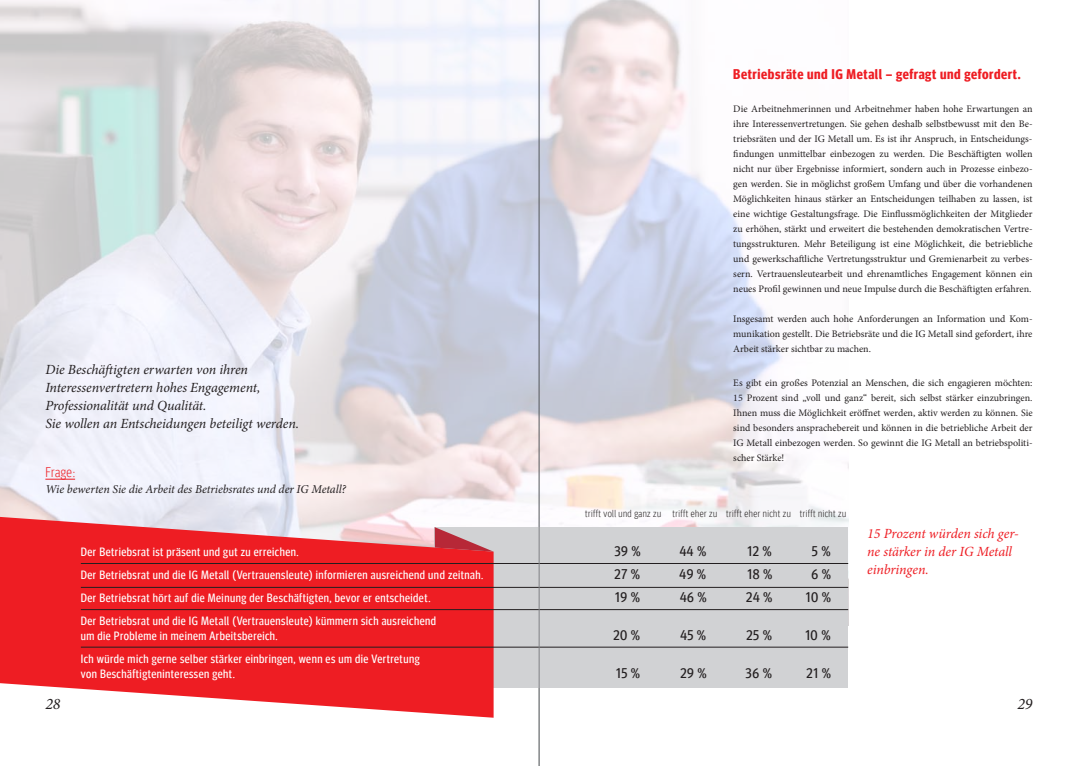
<style>
.page{position:relative;width:1078px;height:766px;background:#fff}
.page>*{position:absolute;margin:0;border:0;box-sizing:border-box;transform-origin:0 0}
.t1{font:italic 16px "Minion Pro";color:#231f20}
.t2{font:italic 14px/18px "Minion Pro";letter-spacing:-.005em;color:#231f20}
.t3{font:14px "Meta Headline Cond";letter-spacing:.04em;color:#231f20}
.t4{font:italic 14px/18px "Minion Pro";letter-spacing:-.005em;color:#ee1d23}
.t5{font:700 14px "Meta Headline Cond";letter-spacing:.04em;color:#ee1d23}
.t6{font:300 14px "Meta Headline Cond";letter-spacing:.03em;color:#ee1d23}
.t7{font:12px/15px "Meta Headline Cond";letter-spacing:.04em;color:#fff}
.t8{font:italic 12px "Minion Pro";letter-spacing:-.005em;color:#231f20}
.t9{font:10px/15px "Minion Pro";color:#231f20;text-align:justify}
.t10{font:300 10px "Meta Headline Cond";letter-spacing:.04em;color:#231f20}
</style>
<div class="page">
<img style="left:0;top:0;width:848px;height:527px">
<hr style="left:45px;top:479px;width:30px;height:1px;background:#ee1d23">
<div style="left:434px;top:527px;width:414px;height:160px;background:#d1d2d4"></div>
<svg style="left:0;top:516px;width:493px;height:201px;background:#ee4045"></svg>
<svg style="left:434px;top:527px;width:59px;height:24px"></svg>
<hr style="left:81px;top:563px;width:767px;height:1px;background:#231f20">
<hr style="left:81px;top:587px;width:767px;height:1px;background:#231f20">
<hr style="left:81px;top:609px;width:767px;height:1px;background:#231f20">
<hr style="left:81px;top:646px;width:767px;height:1px;background:#231f20">
<hr style="left:539px;top:0;width:1px;height:765px;background:#808285">
<h2 class="t2" style="left:45px;top:360px;width:255px">Die Beschäftigten erwarten von ihren Interessenvertretern hohes Engagement, Professionalität und Qualität.<br>Sie wollen an Entscheidungen beteiligt werden.</h2>
<h2 class="t6" style="left:45px;top:464px;width:31px">Frage:</h2>
<p class="t8" style="left:45px;top:481px;width:302px">Wie bewerten Sie die Arbeit des Betriebsrates und der IG Metall?</p>
<h2 class="t5" style="left:733px;top:66px;width:289px">Betriebsräte und IG Metall – gefragt und gefordert.</h2>
<p class="t9" style="left:733px;top:102px;width:301px">Die Arbeitnehmerinnen und Arbeitnehmer haben hohe Erwartungen an ihre Interessenvertretungen. Sie gehen deshalb selbstbewusst mit den Be&shy;triebsräten und der IG Metall um. Es ist ihr Anspruch, in Entscheidungs&shy;findungen unmittelbar einbezogen zu werden. Die Beschäftigten wollen nicht nur über Ergebnisse informiert, sondern auch in Prozesse einbezo&shy;gen werden. Sie in möglichst großem Umfang und über die vorhandenen Möglichkeiten hinaus stärker an Entscheidungen teilhaben zu lassen, ist eine wichtige Gestaltungsfrage. Die Einflussmöglichkeiten der Mitglieder zu erhöhen, stärkt und erweitert die bestehenden demokratischen Vertre&shy;tungsstrukturen. Mehr Beteiligung ist eine Möglichkeit, die betriebliche und gewerkschaftliche Vertretungsstruktur und Gremienarbeit zu verbes&shy;sern. Vertrauensleutearbeit und ehrenamtliches Engagement können ein neues Profil gewinnen und neue Impulse durch die Beschäftigten erfahren.</p>
<p class="t9" style="left:733px;top:312px;width:301px">Insgesamt werden auch hohe Anforderungen an Information und Kom&shy;munikation gestellt. Die Betriebsräte und die IG Metall sind gefordert, ihre Arbeit stärker sichtbar zu machen.</p>
<p class="t9" style="left:733px;top:375px;width:301px">Es gibt ein großes Potenzial an Menschen, die sich engagieren möchten:<br>15 Prozent sind „voll und ganz“ bereit, sich selbst stärker einzubringen.<br>Ihnen muss die Möglichkeit eröffnet werden, aktiv werden zu können. Sie sind besonders ansprachebereit und können in die betriebliche Arbeit der IG Metall einbezogen werden. So gewinnt die IG Metall an betriebspoliti&shy;scher Stärke!</p>
<p class="t10" style="left:585px;top:508px;width:262px">trifft voll und ganz zu trifft eher zu trifft eher nicht zu trifft nicht zu</p>
<p class="t7" style="left:81px;top:544px;width:219px">Der Betriebsrat ist präsent und gut zu erreichen.</p>
<h2 class="t3" style="left:614px;top:543px;width:28px">39 %</h2>
<h2 class="t3" style="left:679px;top:543px;width:28px">44 %</h2>
<h2 class="t3" style="left:747px;top:543px;width:26px">12 %</h2>
<h2 class="t3" style="left:811px;top:543px;width:20px">5 %</h2>
<p class="t7" style="left:81px;top:567px;width:404px">Der Betriebsrat und die IG Metall (Vertrauensleute) informieren ausreichend und zeitnah.</p>
<h2 class="t3" style="left:614px;top:566px;width:27px">27 %</h2>
<h2 class="t3" style="left:679px;top:566px;width:28px">49 %</h2>
<h2 class="t3" style="left:747px;top:566px;width:27px">18 %</h2>
<h2 class="t3" style="left:811px;top:566px;width:21px">6 %</h2>
<p class="t7" style="left:81px;top:590px;width:351px">Der Betriebsrat hört auf die Meinung der Beschäftigten, bevor er entscheidet.</p>
<h2 class="t3" style="left:615px;top:589px;width:26px">19 %</h2>
<h2 class="t3" style="left:680px;top:589px;width:28px">46 %</h2>
<h2 class="t3" style="left:746px;top:589px;width:28px">24 %</h2>
<h2 class="t3" style="left:805px;top:589px;width:27px">10 %</h2>
<p class="t7" style="left:81px;top:613px;width:356px">Der Betriebsrat und die IG Metall (Vertrauensleute) kümmern sich ausreichend um die Probleme in meinem Arbeitsbereich.</p>
<h2 class="t3" style="left:613px;top:627px;width:28px">20 %</h2>
<h2 class="t3" style="left:680px;top:627px;width:27px">45 %</h2>
<h2 class="t3" style="left:746px;top:627px;width:27px">25 %</h2>
<h2 class="t3" style="left:805px;top:627px;width:27px">10 %</h2>
<p class="t7" style="left:81px;top:651px;width:340px">Ich würde mich gerne selber stärker einbringen, wenn es um die Vertretung von Beschäftigteninteressen geht.</p>
<h2 class="t3" style="left:616px;top:665px;width:26px">15 %</h2>
<h2 class="t3" style="left:680px;top:665px;width:28px">29 %</h2>
<h2 class="t3" style="left:745px;top:665px;width:28px">36 %</h2>
<h2 class="t3" style="left:806px;top:665px;width:26px">21 %</h2>
<h2 class="t4" style="left:867px;top:524px;width:153px">15 Prozent würden sich ger&shy;ne stärker in der IG Metall einbringen.</h2>
<h1 class="t1" style="left:45px;top:692px;width:17px">28</h1>
<h1 class="t1" style="left:1017px;top:692px;width:16px">29</h1>
</div>
